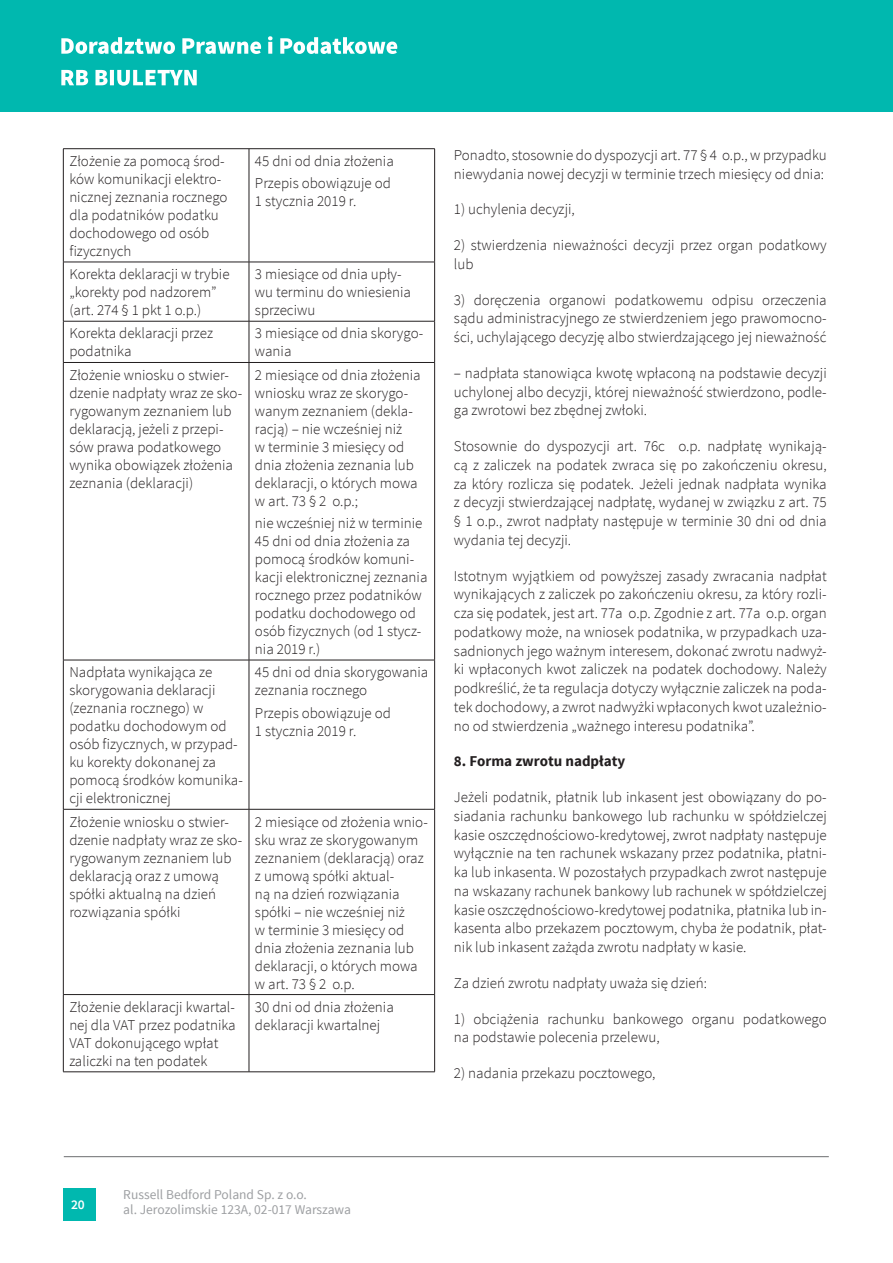
<style>
.page{position:relative;width:893px;height:1263px;background:#fff}
.page>*{position:absolute;margin:0;border:0;box-sizing:border-box;transform-origin:0 0}
.Tekst_główny{font:300 15px/18px "Source Sans Pro";color:#231f20}
.Tekst_główny-2{font:700 15px "Source Sans Pro";color:#231f20}
.t1{font:13.5px/15px "Source Sans Pro";color:#9d9fa2}
.t2{font:600 13.5px "Source Sans Pro";color:#fff}
</style>
<div class="page">
<hr style="left:64px;top:1156px;width:765px;height:1px;background:#6c6d70">
<div style="left:0;top:0;width:893px;height:112px;background:#00b8af"></div>
<div style="left:63px;top:1188px;width:33px;height:33px;background:#00b8af"></div>
<svg style="left:61px;top:69px;width:136px;height:17px"></svg>
<svg style="left:61px;top:36px;width:336px;height:18px"></svg>
<hr style="left:63px;top:149px;width:1px;height:113px;background:#231f20">
<hr style="left:63px;top:262px;width:1px;height:59px;background:#231f20">
<hr style="left:63px;top:321px;width:1px;height:41px;background:#231f20">
<hr style="left:63px;top:363px;width:1px;height:297px;background:#231f20">
<hr style="left:63px;top:660px;width:1px;height:149px;background:#231f20">
<hr style="left:63px;top:809px;width:1px;height:185px;background:#231f20">
<hr style="left:63px;top:995px;width:1px;height:77px;background:#231f20">
<hr style="left:63px;top:148px;width:186px;height:1px;background:#231f20">
<hr style="left:249px;top:148px;width:186px;height:1px;background:#231f20">
<hr style="left:249px;top:149px;width:1px;height:113px;background:#231f20">
<hr style="left:434px;top:149px;width:1px;height:113px;background:#231f20">
<hr style="left:249px;top:262px;width:1px;height:59px;background:#231f20">
<hr style="left:434px;top:262px;width:1px;height:59px;background:#231f20">
<hr style="left:249px;top:321px;width:1px;height:41px;background:#231f20">
<hr style="left:434px;top:321px;width:1px;height:41px;background:#231f20">
<hr style="left:249px;top:363px;width:1px;height:297px;background:#231f20">
<hr style="left:434px;top:363px;width:1px;height:297px;background:#231f20">
<hr style="left:249px;top:660px;width:1px;height:149px;background:#231f20">
<hr style="left:434px;top:660px;width:1px;height:149px;background:#231f20">
<hr style="left:249px;top:809px;width:1px;height:185px;background:#231f20">
<hr style="left:434px;top:809px;width:1px;height:185px;background:#231f20">
<hr style="left:249px;top:995px;width:1px;height:77px;background:#231f20">
<hr style="left:434px;top:995px;width:1px;height:77px;background:#231f20">
<hr style="left:63px;top:262px;width:186px;height:1px;background:#231f20">
<hr style="left:249px;top:262px;width:186px;height:1px;background:#231f20">
<hr style="left:63px;top:321px;width:186px;height:1px;background:#231f20">
<hr style="left:249px;top:321px;width:186px;height:1px;background:#231f20">
<hr style="left:63px;top:362px;width:186px;height:1px;background:#231f20">
<hr style="left:249px;top:362px;width:186px;height:1px;background:#231f20">
<hr style="left:63px;top:660px;width:186px;height:1px;background:#231f20">
<hr style="left:249px;top:660px;width:186px;height:1px;background:#231f20">
<hr style="left:63px;top:809px;width:186px;height:1px;background:#231f20">
<hr style="left:249px;top:809px;width:186px;height:1px;background:#231f20">
<hr style="left:63px;top:994px;width:186px;height:1px;background:#231f20">
<hr style="left:249px;top:994px;width:186px;height:1px;background:#231f20">
<hr style="left:63px;top:1071px;width:186px;height:1px;background:#231f20">
<hr style="left:249px;top:1071px;width:186px;height:1px;background:#231f20">
<p class="Tekst_główny" style="left:69px;top:152px;width:160px">Złożenie za pomocą środ&shy;ków komunikacji elektro&shy;nicznej zeznania rocznego dla podatników podatku dochodowego od osób fizycznych</p>
<p class="Tekst_główny" style="left:255px;top:152px;width:140px">45 dni od dnia złożenia</p>
<p class="Tekst_główny" style="left:255px;top:174px;width:137px">Przepis obowiązuje od<br>1 stycznia 2019 r.</p>
<p class="Tekst_główny" style="left:69px;top:265px;width:162px">Korekta deklaracji w trybie „korekty pod nadzorem” (art. 274 § 1 pkt 1 o.p.)</p>
<p class="Tekst_główny" style="left:255px;top:265px;width:157px">3 miesiące od dnia upły&shy;wu terminu do wniesienia sprzeciwu</p>
<p class="Tekst_główny" style="left:69px;top:325px;width:145px">Korekta deklaracji przez podatnika</p>
<p class="Tekst_główny" style="left:255px;top:325px;width:170px">3 miesiące od dnia skorygo&shy;wania</p>
<p class="Tekst_główny" style="left:69px;top:366px;width:174px">Złożenie wniosku o stwier&shy;dzenie nadpłaty wraz ze sko&shy;rygowanym zeznaniem lub deklaracją, jeżeli z przepi&shy;sów prawa podatkowego wynika obowiązek złożenia zeznania (deklaracji)</p>
<p class="Tekst_główny" style="left:255px;top:366px;width:167px">2 miesiące od dnia złożenia wniosku wraz ze skorygo&shy;wanym zeznaniem (dekla&shy;racją) – nie wcześniej niż<br>w terminie 3 miesięcy od dnia złożenia zeznania lub deklaracji, o których mowa w art. 73 § 2 o.p.;</p>
<p class="Tekst_główny" style="left:255px;top:514px;width:174px">nie wcześniej niż w terminie<br>45 dni od dnia złożenia za pomocą środków komuni&shy;kacji elektronicznej zeznania rocznego przez podatników podatku dochodowego od osób fizycznych (od 1 stycz&shy;nia 2019 r.)</p>
<p class="Tekst_główny" style="left:69px;top:663px;width:175px">Nadpłata wynikająca ze skorygowania deklaracji (zeznania rocznego) w podatku dochodowym od osób fizycznych, w przypad&shy;ku korekty dokonanej za pomocą środków komunika&shy;cji elektronicznej</p>
<p class="Tekst_główny" style="left:255px;top:663px;width:175px">45 dni od dnia skorygowania zeznania rocznego</p>
<p class="Tekst_główny" style="left:255px;top:704px;width:137px">Przepis obowiązuje od<br>1 stycznia 2019 r.</p>
<p class="Tekst_główny" style="left:69px;top:813px;width:174px">Złożenie wniosku o stwier&shy;dzenie nadpłaty wraz ze sko&shy;rygowanym zeznaniem lub deklaracją oraz z umową spółki aktualną na dzień rozwiązania spółki</p>
<p class="Tekst_główny" style="left:255px;top:813px;width:174px">2 miesiące od złożenia wnio&shy;sku wraz ze skorygowanym zeznaniem (deklaracją) oraz z umową spółki aktual-<br>ną na dzień rozwiązania spółki – nie wcześniej niż<br>w terminie 3 miesięcy od dnia złożenia zeznania lub deklaracji, o których mowa w art. 73 § 2 o.p.</p>
<p class="Tekst_główny" style="left:69px;top:998px;width:168px">Złożenie deklaracji kwartal&shy;nej dla VAT przez podatnika<br>VAT dokonującego wpłat zaliczki na ten podatek</p>
<p class="Tekst_główny" style="left:255px;top:998px;width:140px">30 dni od dnia złożenia deklaracji kwartalnej</p>
<p class="Tekst_główny" style="left:454px;top:145px;width:374px;line-height:18.8px">Ponadto, stosownie do dyspozycji art. 77 § 4 o.p., w przypadku niewydania nowej decyzji w terminie trzech miesięcy od dnia:</p>
<p class="Tekst_główny" style="left:454px;top:200px;width:122px">1) uchylenia decyzji,</p>
<p class="Tekst_główny" style="left:454px;top:236px;width:374px;line-height:18.8px">2) stwierdzenia nieważności decyzji przez organ podatkowy lub</p>
<p class="Tekst_główny" style="left:454px;top:290px;width:374px;line-height:18.8px;text-align:justify">3) doręczenia organowi podatkowemu odpisu orzeczenia sądu administracyjnego ze stwierdzeniem jego prawomocno&shy;ści, uchylającego decyzję albo stwierdzającego jej nieważność</p>
<p class="Tekst_główny" style="left:454px;top:364px;width:374px;line-height:18.8px;text-align:justify">– nadpłata stanowiąca kwotę wpłaconą na podstawie decyzji uchylonej albo decyzji, której nieważność stwierdzono, podle&shy;ga zwrotowi bez zbędnej zwłoki.</p>
<p class="Tekst_główny" style="left:454px;top:437px;width:374px;line-height:18.8px;text-align:justify">Stosownie do dyspozycji art. 76c o.p. nadpłatę wynikają&shy;cą z zaliczek na podatek zwraca się po zakończeniu okresu, za który rozlicza się podatek. Jeżeli jednak nadpłata wynika z decyzji stwierdzającej nadpłatę, wydanej w związku z art. 75 § 1 o.p., zwrot nadpłaty następuje w terminie 30 dni od dnia wydania tej decyzji.</p>
<p class="Tekst_główny" style="left:454px;top:566px;width:374px;line-height:18.8px;text-align:justify">Istotnym wyjątkiem od powyższej zasady zwracania nadpłat wynikających z zaliczek po zakończeniu okresu, za który rozli&shy;cza się podatek, jest art. 77a o.p. Zgodnie z art. 77a o.p. organ podatkowy może, na wniosek podatnika, w przypadkach uza&shy;sadnionych jego ważnym interesem, dokonać zwrotu nadwyż&shy;ki wpłaconych kwot zaliczek na podatek dochodowy. Należy podkreślić, że ta regulacja dotyczy wyłącznie zaliczek na poda&shy;tek dochodowy, a zwrot nadwyżki wpłaconych kwot uzależnio&shy;no od stwierdzenia „ważnego interesu podatnika”.</p>
<p class="Tekst_główny-2" style="left:454px;top:752px;width:173px">8. Forma zwrotu nadpłaty</p>
<p class="Tekst_główny" style="left:454px;top:788px;width:374px;line-height:18.8px;text-align:justify">Jeżeli podatnik, płatnik lub inkasent jest obowiązany do po&shy;siadania rachunku bankowego lub rachunku w spółdzielczej kasie oszczędnościowo-kredytowej, zwrot nadpłaty następuje wyłącznie na ten rachunek wskazany przez podatnika, płatni&shy;ka lub inkasenta. W pozostałych przypadkach zwrot następuje na wskazany rachunek bankowy lub rachunek w spółdzielczej kasie oszczędnościowo-kredytowej podatnika, płatnika lub in&shy;kasenta albo przekazem pocztowym, chyba że podatnik, płat&shy;nik lub inkasent zażąda zwrotu nadpłaty w kasie.</p>
<p class="Tekst_główny" style="left:454px;top:974px;width:255px">Za dzień zwrotu nadpłaty uważa się dzień:</p>
<p class="Tekst_główny" style="left:454px;top:1009px;width:374px;line-height:18.8px">1) obciążenia rachunku bankowego organu podatkowego na podstawie polecenia przelewu,</p>
<p class="Tekst_główny" style="left:454px;top:1064px;width:203px">2) nadania przekazu pocztowego,</p>
<p class="t2" style="left:71px;top:1196px;width:15px">20</p>
<p class="t1" style="left:123px;top:1187px;width:229px">Russell Bedford Poland Sp. z o.o.<br>al. Jerozolimskie 123A, 02-017 Warszawa</p>
</div>
